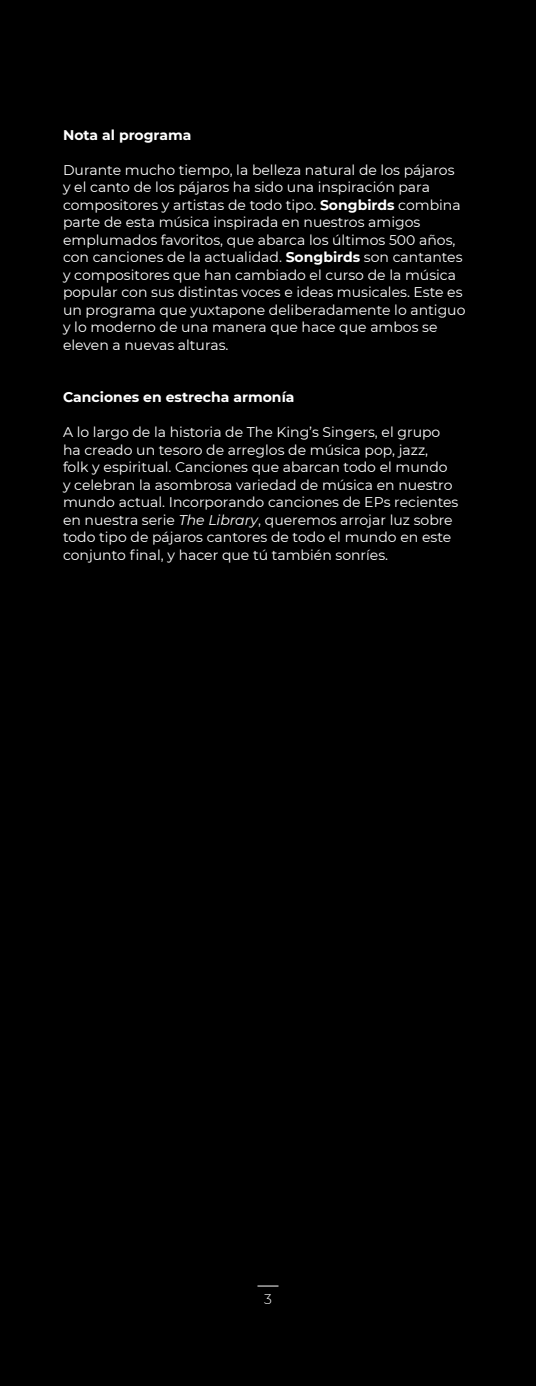
<style>
.page{position:relative;width:536px;height:1386px;background:#000}
.page>*{position:absolute;margin:0;border:0;box-sizing:border-box;transform-origin:0 0}
.t1{font:14px/17.5px "Montserrat";color:#fff}
.t2{font:700 14px "Montserrat";color:#fff}
.t3{font:300 14px "Montserrat";color:#fff}
.s1{font-weight:700}
.s2{font-style:italic}
</style>
<div class="page">
<svg style="left:257px;top:1286px;width:21px;height:1px"></svg>
<p class="t2" style="left:63px;top:124px;width:130px">Nota al programa</p>
<p class="t1" style="left:63px;top:160px;width:404px">Durante mucho tiempo, la belleza natural de los pájaros y el canto de los pájaros ha sido una inspiración para compositores y artistas de todo tipo. <span class="s1">Songbirds</span> combina parte de esta música inspirada en nuestros amigos emplumados favoritos, que abarca los últimos 500 años, con canciones de la actualidad. <span class="s1">Songbirds</span> son cantantes y compositores que han cambiado el curso de la música popular con sus distintas voces e ideas musicales. Este es un programa que yuxtapone deliberadamente lo antiguo y lo moderno de una manera que hace que ambos se eleven a nuevas alturas.</p>
<p class="t2" style="left:63px;top:387px;width:233px">Canciones en estrecha armonía</p>
<p class="t1" style="left:63px;top:423px;width:397px">A lo largo de la historia de The King’s Singers, el grupo ha creado un tesoro de arreglos de música pop, jazz,<br>folk y espiritual. Canciones que abarcan todo el mundo y celebran la asombrosa variedad de música en nuestro mundo actual. Incorporando canciones de EPs recientes en nuestra serie <span class="s2">The Library</span>, queremos arrojar luz sobre todo tipo de pájaros cantores de todo el mundo en este conjunto final, y hacer que tú también sonríes.</p>
<p class="t3" style="left:264px;top:1289px;width:9px">3</p>
</div>
